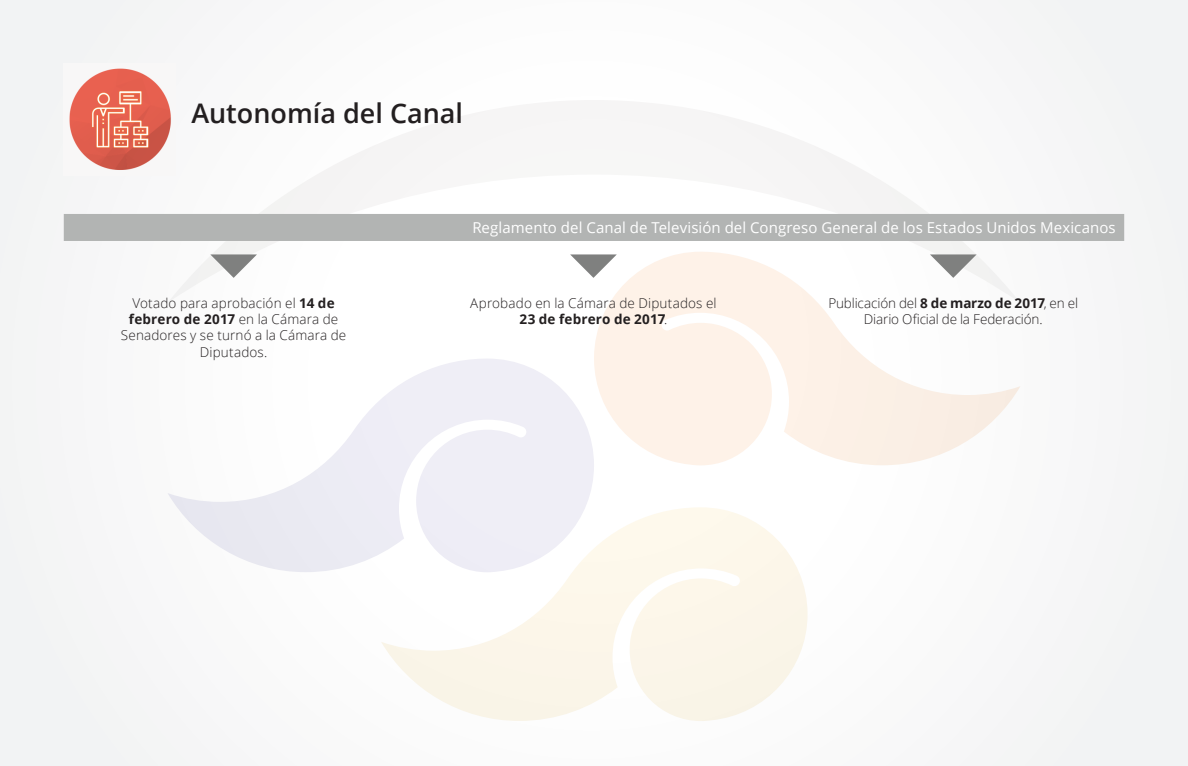
<style>
.page{position:relative;width:1188px;height:766px;background:#fff}
.page>*{position:absolute;margin:0;border:0;box-sizing:border-box;transform-origin:0 0}
.t1{font:600 27px "Open Sans";color:#231f20}
.t2{font:15px "Open Sans";letter-spacing:.005em;color:#fff}
.t3{font:300 13.5px/16.2px "Open Sans";letter-spacing:.01em;color:#231f20;text-align:center}
.t4{font:300 13.5px/16.2px "Open Sans";letter-spacing:-.01em;color:#231f20;text-align:center}
.s1{font-weight:700}
</style>
<div class="page">
<div style="left:0;top:0;width:1188px;height:765px;background:#f8f8f9"></div>
<svg style="left:594px;top:303px;width:426px;height:162px"></svg>
<svg style="left:168px;top:396px;width:282px;height:176px"></svg>
<svg style="left:381px;top:507px;width:426px;height:213px"></svg>
<svg style="left:610px;top:252px;width:207px;height:51px"></svg>
<div style="left:64px;top:214px;width:1060px;height:27px;background:#b2b4b3"></div>
<svg style="left:210px;top:254px;width:47px;height:24px"></svg>
<svg style="left:570px;top:254px;width:47px;height:24px"></svg>
<svg style="left:930px;top:254px;width:47px;height:24px"></svg>
<img style="left:69px;top:68px;width:102px;height:102px">
<h1 class="t1" style="left:191px;top:95px;width:273px">Autonomía del Canal</h1>
<p class="t2" style="left:472px;top:217px;width:645px">Reglamento del Canal de Televisión del Congreso General de los Estados Unidos Mexicanos</p>
<p class="t3" style="left:121px;top:294px;width:227px">Votado para aprobación el <span class="s1">14 de febrero de 2017</span> en la Cámara de<br>Senadores y se turnó a la Cámara de<br>Diputados.</p>
<p class="t3" style="left:470px;top:294px;width:248px">Aprobado en la Cámara de Diputados el<br><span class="s1">23 de febrero de 2017</span>.</p>
<p class="t4" style="left:828px;top:294px;width:251px">Publicación del <span class="s1">8 de marzo de 2017</span>, en el<br>Diario Oficial de la Federación.</p>
</div>
